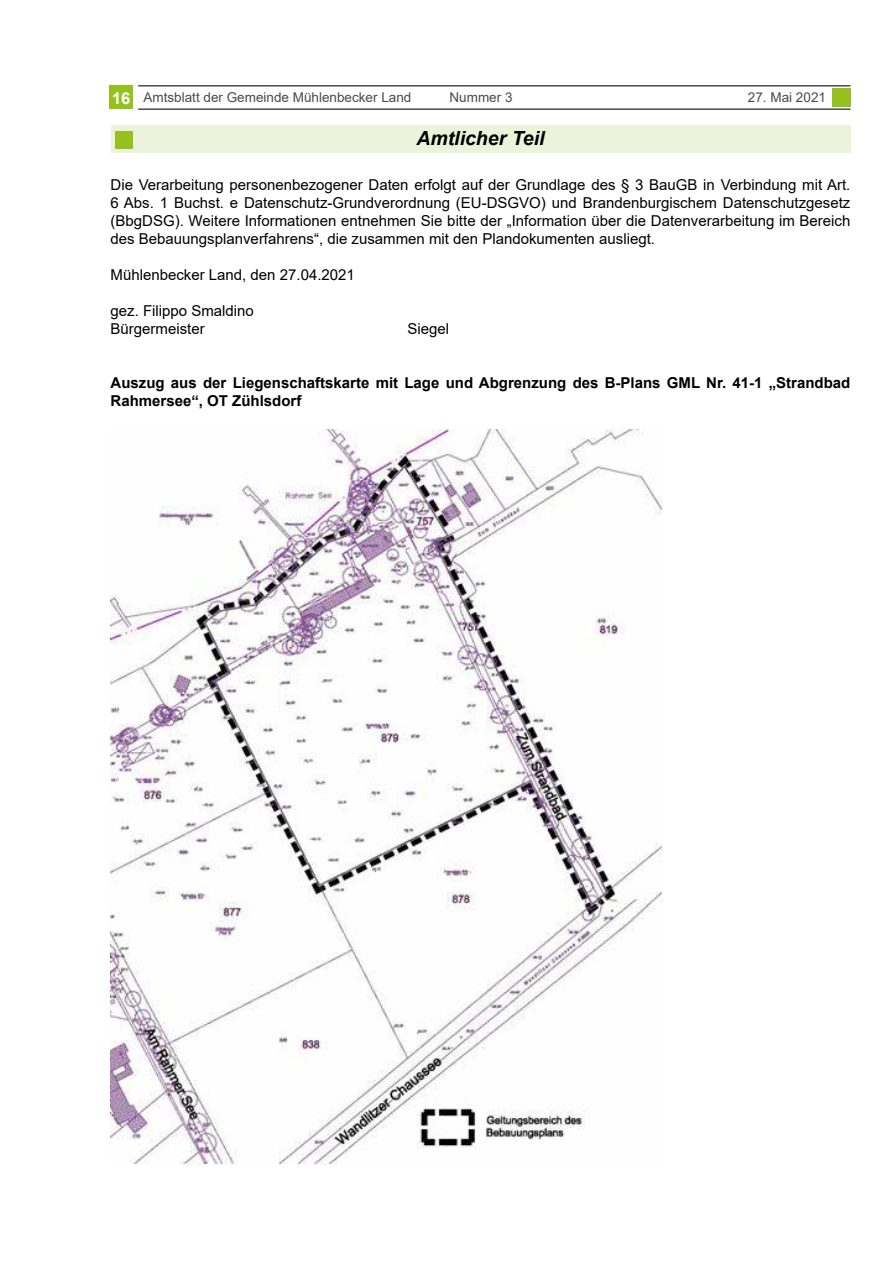
<style>
.page{position:relative;width:893px;height:1263px;background:#fff}
.page>*{position:absolute;margin:0;border:0;box-sizing:border-box;transform-origin:0 0}
.t1{font:italic 700 19.5px "Arial";color:#000}
.t2{font:15px/18px "Arial";color:#000;text-align:justify}
.t3{font:700 15px/18px "Arial";color:#000}
.t4{font:13.5px "Arial";color:#4a4a49}
.s1{font-weight:700;font-size:16.5px;color:#fff}
</style>
<div class="page">
<div style="left:111px;top:125px;width:739px;height:28px;background:#ecf3da"></div>
<div style="left:832px;top:89px;width:18px;height:18px;background:#95c11f"></div>
<div style="left:109px;top:85px;width:24px;height:23px;background:#95c11f"></div>
<hr style="left:138px;top:85px;width:712px;height:2px;background:#4a4a49">
<hr style="left:138px;top:108px;width:712px;height:2px;background:#4a4a49">
<div style="left:115px;top:132px;width:18px;height:17px;background:#95c11f"></div>
<img style="left:111px;top:429px;width:551px;height:735px">
<p class="t4" style="left:112px;top:88px;width:301px"><span class="s1">16</span> Amtsblatt der Gemeinde Mühlenbecker Land</p>
<p class="t4" style="left:449px;top:88px;width:65px">Nummer 3</p>
<p class="t4" style="left:748px;top:88px;width:80px">27. Mai 2021</p>
<h1 class="t1" style="left:416px;top:125px;width:130px">Amtlicher Teil</h1>
<p class="t2" style="left:111px;top:175px;width:741px">Die Verarbeitung personenbezogener Daten erfolgt auf der Grundlage des § 3 BauGB in Verbindung mit Art.<br>6 Abs. 1 Buchst. e Datenschutz-Grundverordnung (EU-DSGVO) und Brandenburgischem Datenschutzgesetz (BbgDSG). Weitere Informationen entnehmen Sie bitte der „Information über die Datenverarbeitung im Bereich des Bebauungsplanverfahrens“, die zusammen mit den Plandokumenten ausliegt.</p>
<p class="t2" style="left:111px;top:265px;width:246px">Mühlenbecker Land, den 27.04.2021</p>
<p class="t2" style="left:111px;top:301px;width:145px">gez. Filippo Smaldino<br>Bürgermeister</p>
<p class="t2" style="left:408px;top:319px;width:43px">Siegel</p>
<p class="t3" style="left:111px;top:373px;width:741px">Auszug aus der Liegenschaftskarte mit Lage und Abgrenzung des B-Plans GML Nr. 41-1 „Strandbad<br>Rahmersee“, OT Zühlsdorf</p>
</div>
